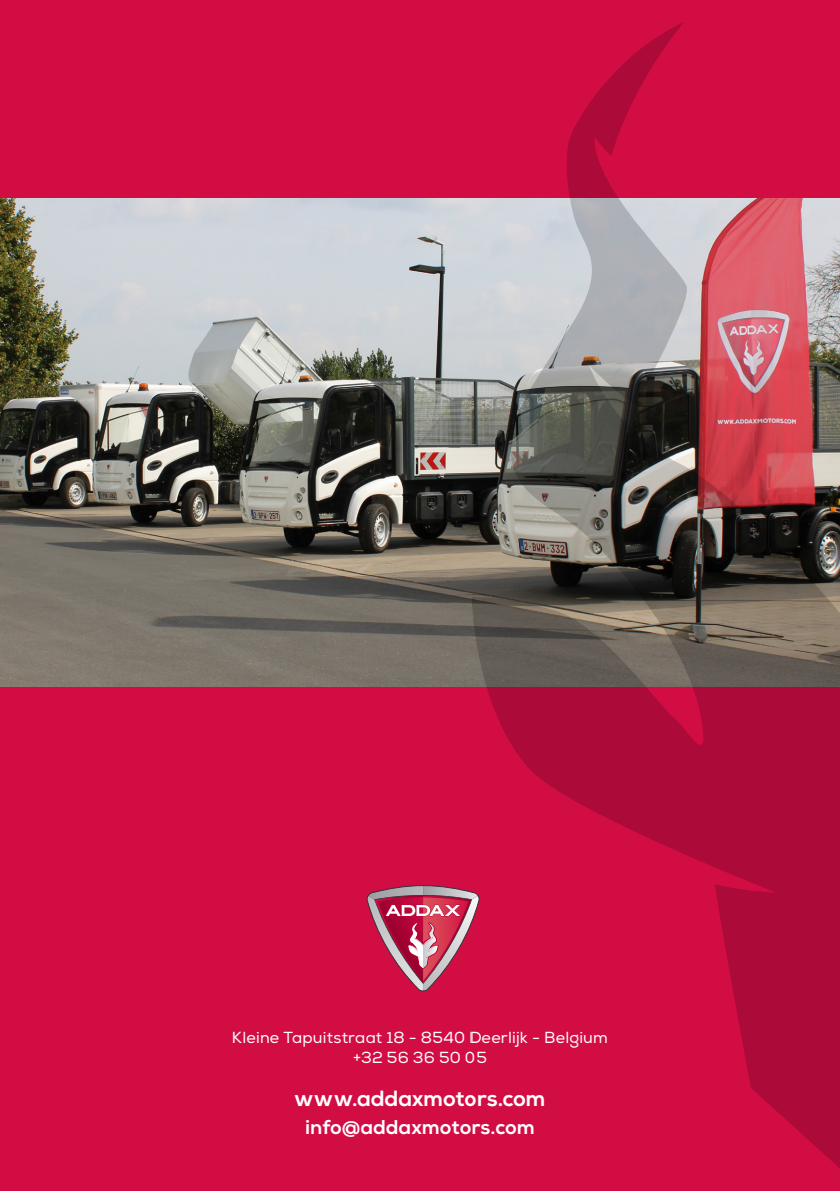
<style>
.page{position:relative;width:840px;height:1191px;background:#fff}
.page>*{position:absolute;margin:0;border:0;box-sizing:border-box;transform-origin:0 0}
.t1{font:700 22px "Nexa";color:#fff}
.t2{font:800 20px "Nexa";color:#fff}
.t3{font:16px "Nexa";letter-spacing:.015em;color:#fff}
</style>
<div class="page">
<div style="left:0;top:0;width:839px;height:1191px;background:#d20d44"></div>
<svg style="left:366px;top:885px;width:105px;height:106px"></svg>
<img style="left:0;top:198px;width:471px;height:488px">
<svg style="left:471px;top:22px;width:368px;height:1145px"></svg>
<p class="t3" style="left:232px;top:1028px;width:377px">Kleine Tapuitstraat 18 - 8540 Deerlijk - Belgium</p>
<p class="t3" style="left:353px;top:1048px;width:135px">+32 56 36 50 05</p>
<p class="t1" style="left:294px;top:1085px;width:253px">www.addaxmotors.com</p>
<p class="t2" style="left:305px;top:1115px;width:231px">info@addaxmotors.com</p>
</div>
